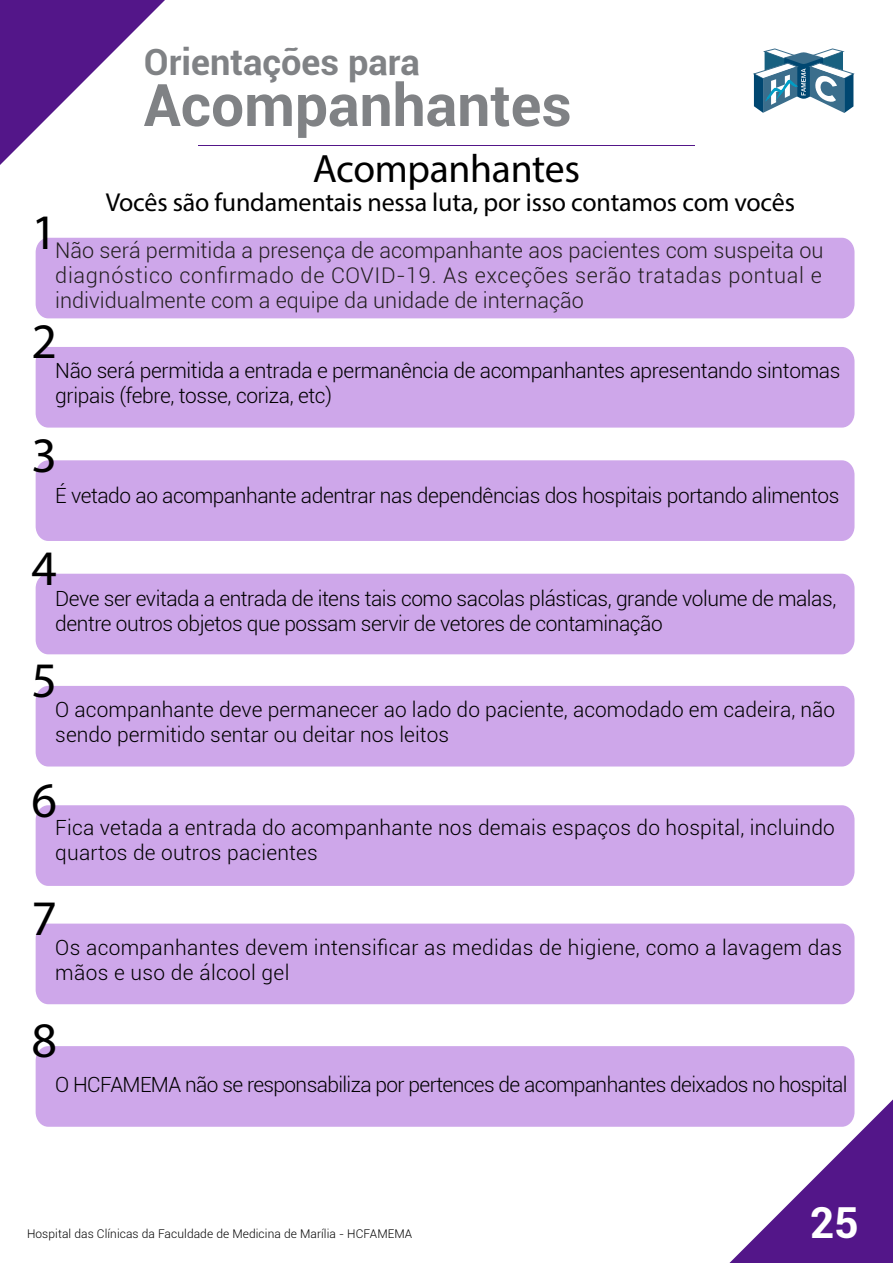
<style>
.page{position:relative;width:893px;height:1263px;background:#fff}
.page>*{position:absolute;margin:0;border:0;box-sizing:border-box;transform-origin:0 0}
.t1{font:700 58.65px "Roboto";color:#808285}
.t2{font:49.8px/109.2px "Myriad Pro";color:#000}
.t3{font:700 42.75px "Roboto";color:#fff}
.t4{font:39.6px "Myriad Pro";letter-spacing:-.01em;color:#000}
.t5{font:700 36.15px "Roboto";color:#808285}
.t6{font:25.95px "Myriad Pro";letter-spacing:-.01em;color:#000}
.t7{font:300 21.6px/24.9px "Roboto";color:#231f20;text-align:justify}
.t8{font:300 21px/25.2px "Roboto";letter-spacing:-.015em;color:#000}
.t9{font:300 21px/25.2px "Roboto";letter-spacing:.01em;color:#000}
.t10{font:300 21px/25.2px "Roboto";letter-spacing:.015em;color:#000}
.t11{font:300 12px "Roboto";letter-spacing:.005em;color:#000}
</style>
<div class="page">
<svg style="left:729px;top:1099px;width:164px;height:164px"></svg>
<hr style="left:198px;top:145px;width:496px;height:1px;background:#531689">
<svg style="left:0;top:0;width:165px;height:165px"></svg>
<svg style="left:753px;top:48px;width:102px;height:65px"></svg>
<div style="left:36px;top:238px;width:818px;height:80px;background:#cea7ea"></div>
<div style="left:36px;top:347px;width:818px;height:81px;background:#cea7ea"></div>
<div style="left:36px;top:460px;width:818px;height:81px;background:#cea7ea"></div>
<div style="left:36px;top:574px;width:818px;height:80px;background:#cea7ea"></div>
<div style="left:36px;top:686px;width:818px;height:80px;background:#cea7ea"></div>
<div style="left:36px;top:805px;width:818px;height:81px;background:#cea7ea"></div>
<div style="left:36px;top:923px;width:818px;height:81px;background:#cea7ea"></div>
<div style="left:36px;top:1046px;width:818px;height:81px;background:#cea7ea"></div>
<h3 class="t5" style="left:144px;top:37px;width:278px">Orientações para</h3>
<h1 class="t1" style="left:143px;top:64px;width:430px">Acompanhantes</h1>
<h3 class="t4" style="left:313px;top:144px;width:269px">Acompanhantes</h3>
<p class="t6" style="left:106px;top:186px;width:691px">Vocês são fundamentais nessa luta, por isso contamos com vocês</p>
<h2 class="t2" style="left:32px;top:177px;width:27px">1<br>2</h2>
<p class="t7" style="left:55px;top:237px;width:770px">Não será permitida a presença de acompanhante aos pacientes com suspeita ou diagnóstico confirmado de COVID-19. As exceções serão tratadas pontual e individualmente com a equipe da unidade de internação</p>
<p class="t8" style="left:55px;top:357px;width:787px">Não será permitida a entrada e permanência de acompanhantes apresentando sintomas gripais (febre, tosse, coriza, etc)</p>
<h2 class="t2" style="left:32px;top:399px;width:27px">3</h2>
<p class="t8" style="left:55px;top:482px;width:785px">É vetado ao acompanhante adentrar nas dependências dos hospitais portando alimentos</p>
<h2 class="t2" style="left:32px;top:513px;width:27px">4</h2>
<p class="t8" style="left:55px;top:585px;width:782px">Deve ser evitada a entrada de itens tais como sacolas plásticas, grande volume de malas, dentre outros objetos que possam servir de vetores de contaminação</p>
<h2 class="t2" style="left:32px;top:625px;width:27px">5</h2>
<p class="t8" style="left:55px;top:696px;width:781px">O acompanhante deve permanecer ao lado do paciente, acomodado em cadeira, não sendo permitido sentar ou deitar nos leitos</p>
<h2 class="t2" style="left:32px;top:744px;width:27px">6</h2>
<p class="t9" style="left:55px;top:814px;width:781px">Fica vetada a entrada do acompanhante nos demais espaços do hospital, incluindo quartos de outros pacientes</p>
<h2 class="t2" style="left:32px;top:863px;width:27px">7</h2>
<p class="t10" style="left:55px;top:934px;width:788px">Os acompanhantes devem intensificar as medidas de higiene, como a lavagem das mãos e uso de álcool gel</p>
<h2 class="t2" style="left:32px;top:985px;width:27px">8</h2>
<p class="t8" style="left:55px;top:1071px;width:794px">O HCFAMEMA não se responsabiliza por pertences de acompanhantes deixados no hospital</p>
<p class="t11" style="left:27px;top:1225px;width:387px">Hospital das Clínicas da Faculdade de Medicina de Marília - HCFAMEMA</p>
<h3 class="t3" style="left:810px;top:1193px;width:51px">25</h3>
</div>
